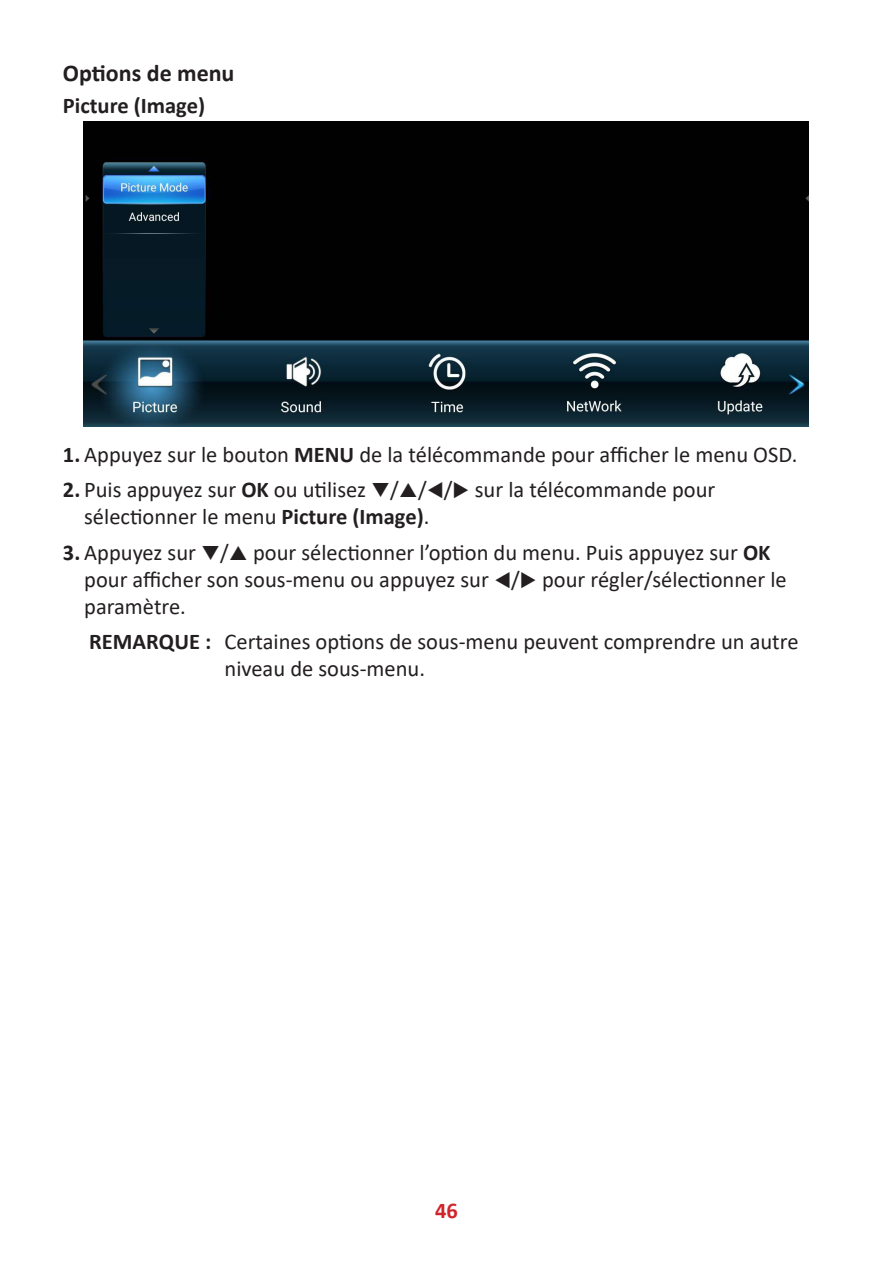
<style>
.page{position:relative;width:893px;height:1263px;background:#fff}
.page>*{position:absolute;margin:0;border:0;box-sizing:border-box;transform-origin:0 0}
.Heading_3{font:700 24px "Calibri";color:#231f20}
.Note{font:22.5px/27px "Calibri";color:#231f20}
.Heading_4{font:700 22.5px "Calibri";color:#231f20}
.t1{font:700 22.5px "Calibri";color:#d1232a}
.s1{font-weight:700}
</style>
<div class="page">
<img style="left:84px;top:121px;width:724px;height:305px">
<p class="Heading_3" style="left:63px;top:56px;width:173px">Options de menu</p>
<p class="Heading_4" style="left:63px;top:89px;width:144px">Picture (Image)</p>
<p class="Note" style="left:63px;top:440px;width:736px"><span class="s1">1.</span> Appuyez sur le bouton <span class="s1">MENU</span> de la télécommande pour afficher le menu OSD.</p>
<p class="Note" style="left:84px;top:476px;width:633px;text-indent:-21px"><span class="s1">2.</span> Puis appuyez sur <span class="s1">OK</span> ou utilisez ❑/ /▼/◆ sur la télécommande pour sélectionner le menu <span class="s1">Picture (Image)</span>.</p>
<p class="Note" style="left:84px;top:538px;width:704px;text-indent:-21px"><span class="s1">3.</span> Appuyez sur ❑/ pour sélectionner l’option du menu. Puis appuyez sur <span class="s1">OK </span>pour afficher son sous-menu ou appuyez sur ▼/◆ pour régler/sélectionner le paramètre.</p>
<p class="Note" style="left:225px;top:628px;width:576px;text-indent:-135px"><span class="s1">REMARQUE :</span> Certaines options de sous-menu peuvent comprendre un autre niveau de sous-menu.</p>
<p class="t1" style="left:435px;top:1194px;width:24px">46</p>
</div>
